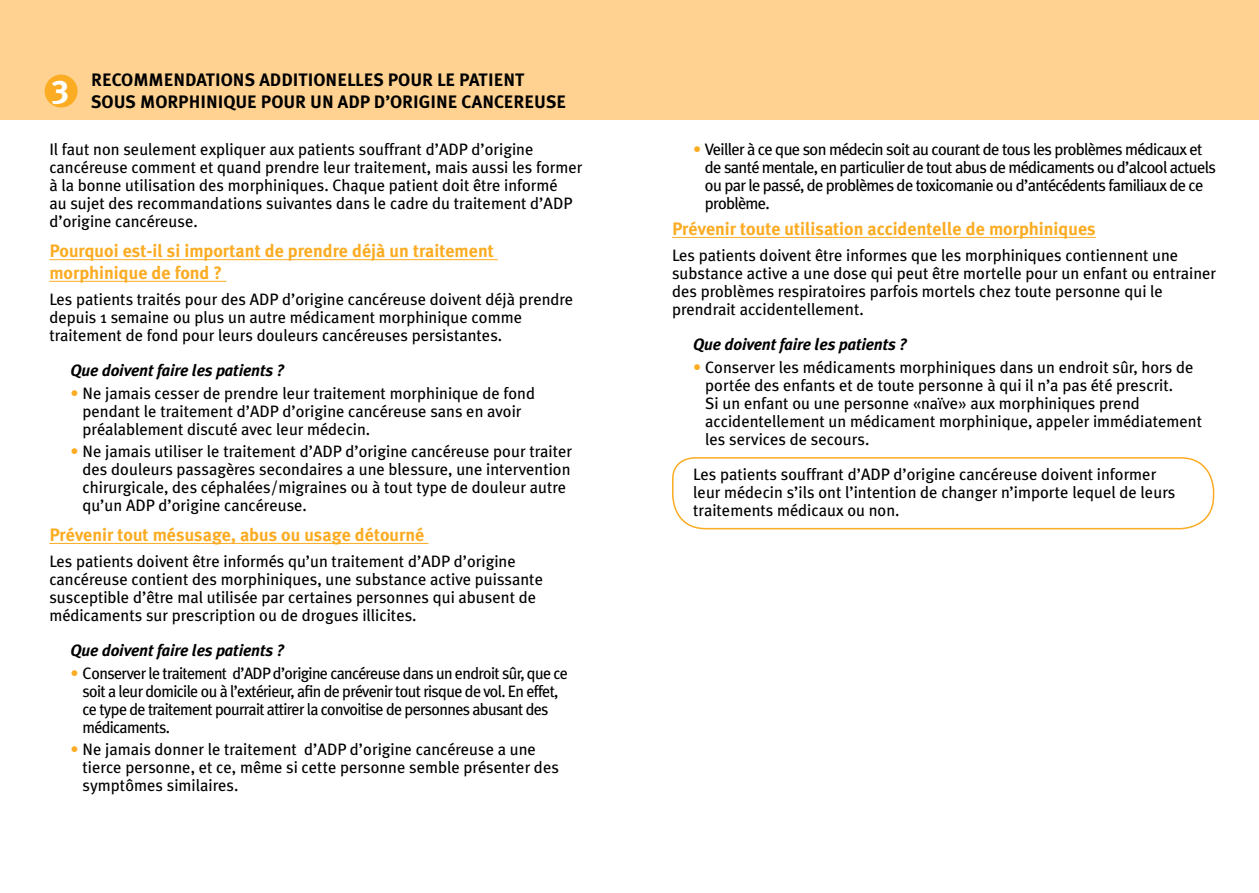
<style>
.page{position:relative;width:1259px;height:893px;background:#fff}
.page>*{position:absolute;margin:0;border:0;box-sizing:border-box;transform-origin:0 0}
.t1{font:700 33.15px "Meta Plus";color:#fff}
.t2{font:700 18px/21.6px "Meta Plus";color:#fbac23}
.t3{font:700 18px/21.6px "Meta Plus";color:#000}
.t4{font:16.5px/18px "Meta Plus";color:#000}
.t5{font:16.5px/18px "Meta Plus";letter-spacing:-.04em;color:#000}
.t6{font:italic 700 16.5px "Meta Plus";letter-spacing:-.01em;color:#000}
.s1{color:#fbac23}
</style>
<div class="page">
<svg style="left:672px;top:457px;width:543px;height:73px"></svg>
<div style="left:0;top:0;width:1259px;height:119px;background:#ffd291"></div>
<div style="left:45px;top:75px;width:33px;height:33px;background:#fbac23;border-radius:50%"></div>
<hr style="left:49px;top:259px;width:449px;height:1px;background:#fbac23">
<hr style="left:49px;top:281px;width:177px;height:1px;background:#fbac23">
<hr style="left:49px;top:543px;width:379px;height:1px;background:#fbac23">
<hr style="left:672px;top:237px;width:423px;height:1px;background:#fbac23">
<p class="t3" style="left:91px;top:69px;width:476px">RECOMMENDATIONS ADDITIONELLES POUR LE PATIENT<br>SOUS MORPHINIQUE POUR UN ADP D’ORIGINE CANCEREUSE</p>
<p class="t4" style="left:49px;top:140px;width:535px">Il faut non seulement expliquer aux patients souffrant d’ADP d’origine cancéreuse comment et quand prendre leur traitement, mais aussi les former à la bonne utilisation des morphiniques. Chaque patient doit être informé<br>au sujet des recommandations suivantes dans le cadre du traitement d’ADP d’origine cancéreuse.</p>
<p class="t2" style="left:49px;top:240px;width:446px">Pourquoi est-il si important de prendre déjà un traitement morphinique de fond ?</p>
<p class="t4" style="left:49px;top:290px;width:525px">Les patients traités pour des ADP d’origine cancéreuse doivent déjà prendre depuis 1 semaine ou plus un autre médicament morphinique comme traitement de fond pour leurs douleurs cancéreuses persistantes.</p>
<p class="t6" style="left:71px;top:361px;width:215px">Que doivent faire les patients ?</p>
<p class="t4" style="left:83px;top:384px;width:454px;text-indent:-12px"><span class="s1">•</span> Ne jamais cesser de prendre leur traitement morphinique de fond pendant le traitement d’ADP d’origine cancéreuse sans en avoir préalablement discuté avec leur médecin.</p>
<p class="t4" style="left:83px;top:442px;width:491px;text-indent:-12px"><span class="s1">•</span> Ne jamais utiliser le traitement d’ADP d’origine cancéreuse pour traiter des douleurs passagères secondaires a une blessure, une intervention chirurgicale, des céphalées/migraines ou à tout type de douleur autre qu’un ADP d’origine cancéreuse.</p>
<p class="t2" style="left:49px;top:524px;width:376px">Prévenir tout mésusage, abus ou usage détourné</p>
<p class="t4" style="left:49px;top:552px;width:495px">Les patients doivent être informés qu’un traitement d’ADP d’origine cancéreuse contient des morphiniques, une substance active puissante susceptible d’être mal utilisée par certaines personnes qui abusent de médicaments sur prescription ou de drogues illicites.</p>
<p class="t6" style="left:71px;top:641px;width:215px">Que doivent faire les patients ?</p>
<p class="t5" style="left:83px;top:664px;width:487px;text-indent:-12px"><span class="s1">•</span> Conserver le traitement d’ADP d’origine cancéreuse dans un endroit sûr, que ce soit a leur domicile ou à l’extérieur, afin de prévenir tout risque de vol. En effet, ce type de traitement pourrait attirer la convoitise de personnes abusant des médicaments.</p>
<p class="t4" style="left:83px;top:740px;width:478px;text-indent:-12px"><span class="s1">•</span> Ne jamais donner le traitement d’ADP d’origine cancéreuse a une tierce personne, et ce, même si cette personne semble présenter des symptômes similaires.</p>
<h1 class="t1" style="left:53px;top:67px;width:18px">3</h1>
<p class="t5" style="left:705px;top:140px;width:513px;text-indent:-12px"><span class="s1">•</span> Veiller à ce que son médecin soit au courant de tous les problèmes médicaux et de santé mentale, en particulier de tout abus de médicaments ou d’alcool actuels ou par le passé, de problèmes de toxicomanie ou d’antécédents familiaux de ce problème.</p>
<p class="t2" style="left:672px;top:218px;width:425px">Prévenir toute utilisation accidentelle de morphiniques</p>
<p class="t4" style="left:672px;top:246px;width:546px">Les patients doivent être informes que les morphiniques contiennent une substance active a une dose qui peut être mortelle pour un enfant ou entrainer des problèmes respiratoires parfois mortels chez toute personne qui le prendrait accidentellement.</p>
<p class="t6" style="left:693px;top:335px;width:215px">Que doivent faire les patients ?</p>
<p class="t4" style="left:705px;top:358px;width:498px;text-indent:-12px"><span class="s1">•</span> Conserver les médicaments morphiniques dans un endroit sûr, hors de portée des enfants et de toute personne à qui il n’a pas été prescrit.<br>Si un enfant ou une personne «naïve» aux morphiniques prend accidentellement un médicament morphinique, appeler immédiatement les services de secours.</p>
<p class="t4" style="left:693px;top:465px;width:484px">Les patients souffrant d’ADP d’origine cancéreuse doivent informer leur médecin s’ils ont l’intention de changer n’importe lequel de leurs traitements médicaux ou non.</p>
</div>
